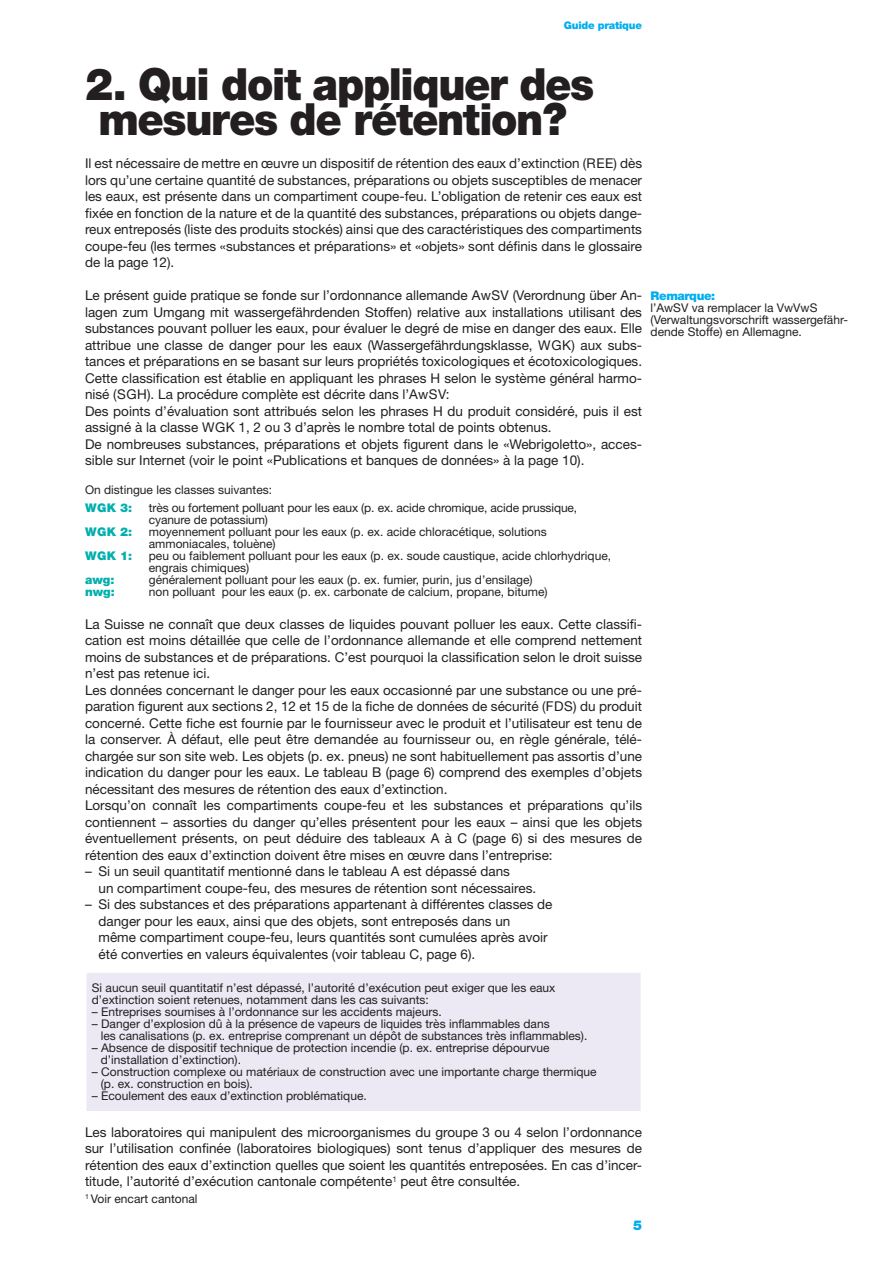
<style>
.page{position:relative;width:893px;height:1263px;background:#fff}
.page>*{position:absolute;margin:0;border:0;box-sizing:border-box;transform-origin:0 0}
.t1{font:900 44.4px/35.5px "Helvetica Neue";letter-spacing:-.035em;color:#231f20;text-align:center;scale:.95 1}
.t2{font:13.5px/16.5px "Helvetica Neue";color:#231f20}
.t3{font:900 13.5px "Helvetica Neue";color:#00aeef}
.t4{font:12px/12px "Helvetica Neue";color:#231f20}
.t5{font:900 12px "Helvetica Neue";letter-spacing:.04em;color:#00afad}
.t6{font:900 12px "Helvetica Neue";letter-spacing:-.03em;color:#00aeef}
.t7{font:900 10.5px "Helvetica Neue";letter-spacing:-.02em;color:#00aeef}
</style>
<div class="page">
<div style="left:86px;top:972px;width:555px;height:140px;background:#ece9f4"></div>
<hr style="left:85px;top:973px;width:2px;height:138px;background:#fff">
<hr style="left:85px;top:971px;width:557px;height:2px;background:#fff">
<hr style="left:85px;top:1111px;width:557px;height:1px;background:#fff">
<p class="t7" style="left:564px;top:19px;width:80px">Guide pratique</p>
<h1 class="t1" style="left:85px;top:66px;width:538px">2. Qui doit appliquer des mesures de rétention?</h1>
<p class="t2" style="left:85px;top:155px;width:559px;text-align:justify">Il est nécessaire de mettre en œuvre un dispositif de rétention des eaux d’extinction (REE) dès lors qu’une certaine quantité de substances, préparations ou objets susceptibles de menacer les eaux, est présente dans un compartiment coupe-feu. L’obligation de retenir ces eaux est fixée en fonction de la nature et de la quantité des substances, préparations ou objets dange&shy;reux entreposés (liste des produits stockés) ainsi que des caractéristiques des compartiments coupe-feu (les termes «substances et préparations» et «objets» sont définis dans le glossaire de la page 12).</p>
<p class="t2" style="left:85px;top:287px;width:559px">Le présent guide pratique se fonde sur l’ordonnance allemande AwSV (Verordnung über An&shy;lagen zum Umgang mit wassergefährdenden Stoffen) relative aux installations utilisant des substances pouvant polluer les eaux, pour évaluer le degré de mise en danger des eaux. Elle attribue une classe de danger pour les eaux (Wassergefährdungsklasse, WGK) aux subs&shy;tances et préparations en se basant sur leurs propriétés toxicologiques et écotoxicologiques.<br>Cette classification est établie en appliquant les phrases H selon le système général harmo&shy;nisé (SGH). La procédure complète est décrite dans l’AwSV:<br>Des points d’évaluation sont attribués selon les phrases H du produit considéré, puis il est assigné à la classe WGK 1, 2 ou 3 d’après le nombre total de points obtenus.<br>De nombreuses substances, préparations et objets figurent dans le «Webrigoletto», acces&shy;sible sur Internet (voir le point «Publications et banques de données» à la page 10).</p>
<p class="t4" style="left:85px;top:483px;width:189px">On distingue les classes suivantes:</p>
<p class="t5" style="left:85px;top:500px;width:49px">WGK 3:</p>
<p class="t4" style="left:149px;top:501px;width:430px">très ou fortement polluant pour les eaux (p. ex. acide chromique, acide prussique, cyanure de potassium)</p>
<p class="t5" style="left:85px;top:524px;width:49px">WGK 2:</p>
<p class="t4" style="left:149px;top:525px;width:399px">moyennement polluant pour les eaux (p. ex. acide chloracétique, solutions ammoniacales, toluène)</p>
<p class="t5" style="left:85px;top:548px;width:49px">WGK 1:</p>
<p class="t4" style="left:149px;top:549px;width:464px">peu ou faiblement polluant pour les eaux (p. ex. soude caustique, acide chlorhydrique, engrais chimiques)</p>
<p class="t5" style="left:85px;top:572px;width:31px">awg:</p>
<p class="t4" style="left:149px;top:573px;width:385px">généralement polluant pour les eaux (p. ex. fumier, purin, jus d’ensilage)</p>
<p class="t5" style="left:85px;top:584px;width:31px">nwg:</p>
<p class="t4" style="left:149px;top:585px;width:400px">non polluant pour les eaux (p. ex. carbonate de calcium, propane, bitume)</p>
<p class="t2" style="left:85px;top:615px;width:559px">La Suisse ne connaît que deux classes de liquides pouvant polluer les eaux. Cette classifi&shy;cation est moins détaillée que celle de l’ordonnance allemande et elle comprend nettement moins de substances et de préparations. C’est pourquoi la classification selon le droit suisse n’est pas retenue ici.<br>Les données concernant le danger pour les eaux occasionné par une substance ou une pré&shy;paration figurent aux sections 2, 12 et 15 de la fiche de données de sécurité (FDS) du produit concerné. Cette fiche est fournie par le fournisseur avec le produit et l’utilisateur est tenu de la conserver. À défaut, elle peut être demandée au fournisseur ou, en règle générale, télé&shy;chargée sur son site web. Les objets (p. ex. pneus) ne sont habituellement pas assortis d’une indication du danger pour les eaux. Le tableau B (page 6) comprend des exemples d’objets nécessitant des mesures de rétention des eaux d’extinction.<br>Lorsqu’on connaît les compartiments coupe-feu et les substances et préparations qu’ils contiennent – assorties du danger qu’elles présentent pour les eaux – ainsi que les objets éventuellement présents, on peut déduire des tableaux A à C (page 6) si des mesures de rétention des eaux d’extinction doivent être mises en œuvre dans l’entreprise:</p>
<p class="t2" style="left:99px;top:863px;width:439px;text-indent:-14px">– Si un seuil quantitatif mentionné dans le tableau A est dépassé dans<br>un compartiment coupe-feu, des mesures de rétention sont nécessaires.</p>
<p class="t2" style="left:99px;top:896px;width:455px;text-indent:-14px">– Si des substances et des préparations appartenant à différentes classes de danger pour les eaux, ainsi que des objets, sont entreposés dans un<br>même compartiment coupe-feu, leurs quantités sont cumulées après avoir été converties en valeurs équivalentes (voir tableau C, page 6).</p>
<p class="t4" style="left:92px;top:981px;width:465px">Si aucun seuil quantitatif n’est dépassé, l’autorité d’exécution peut exiger que les eaux d’extinction soient retenues, notamment dans les cas suivants:</p>
<p class="t4" style="left:92px;top:1005px;width:351px">– Entreprises soumises à l’ordonnance sur les accidents majeurs.</p>
<p class="t4" style="left:101px;top:1017px;width:488px;text-indent:-9px">– Danger d’explosion dû à la présence de vapeurs de liquides très inflammables dans<br>les canalisations (p. ex. entreprise comprenant un dépôt de substances très inflammables).</p>
<p class="t4" style="left:101px;top:1041px;width:450px;text-indent:-9px">– Absence de dispositif technique de protection incendie (p. ex. entreprise dépourvue d’installation d’extinction).</p>
<p class="t4" style="left:101px;top:1065px;width:497px;text-indent:-9px">– Construction complexe ou matériaux de construction avec une importante charge thermique (p. ex. construction en bois).</p>
<p class="t4" style="left:92px;top:1089px;width:276px">– Ecoulement des eaux d’extinction problématique.</p>
<p class="t2" style="left:85px;top:1123px;width:559px;text-align:justify">Les laboratoires qui manipulent des microorganismes du groupe 3 ou 4 selon l’ordonnance sur l’utilisation confinée (laboratoires biologiques) sont tenus d’appliquer des mesures de rétention des eaux d’extinction quelles que soient les quantités entreposées. En cas d’incer&shy;titude, l’autorité d’exécution cantonale compétente<sup>1</sup> peut être consultée.</p>
<p class="t4" style="left:85px;top:1192px;width:114px"><sup>1</sup> Voir encart cantonal</p>
<p class="t3" style="left:633px;top:1217px;width:11px">5</p>
<p class="t6" style="left:651px;top:289px;width:66px">Remarque:</p>
<p class="t4" style="left:651px;top:302px;width:199px">l’AwSV va remplacer la VwVwS (Verwaltungsvorschrift wassergefähr&shy;dende Stoffe) en Allemagne.</p>
</div>
